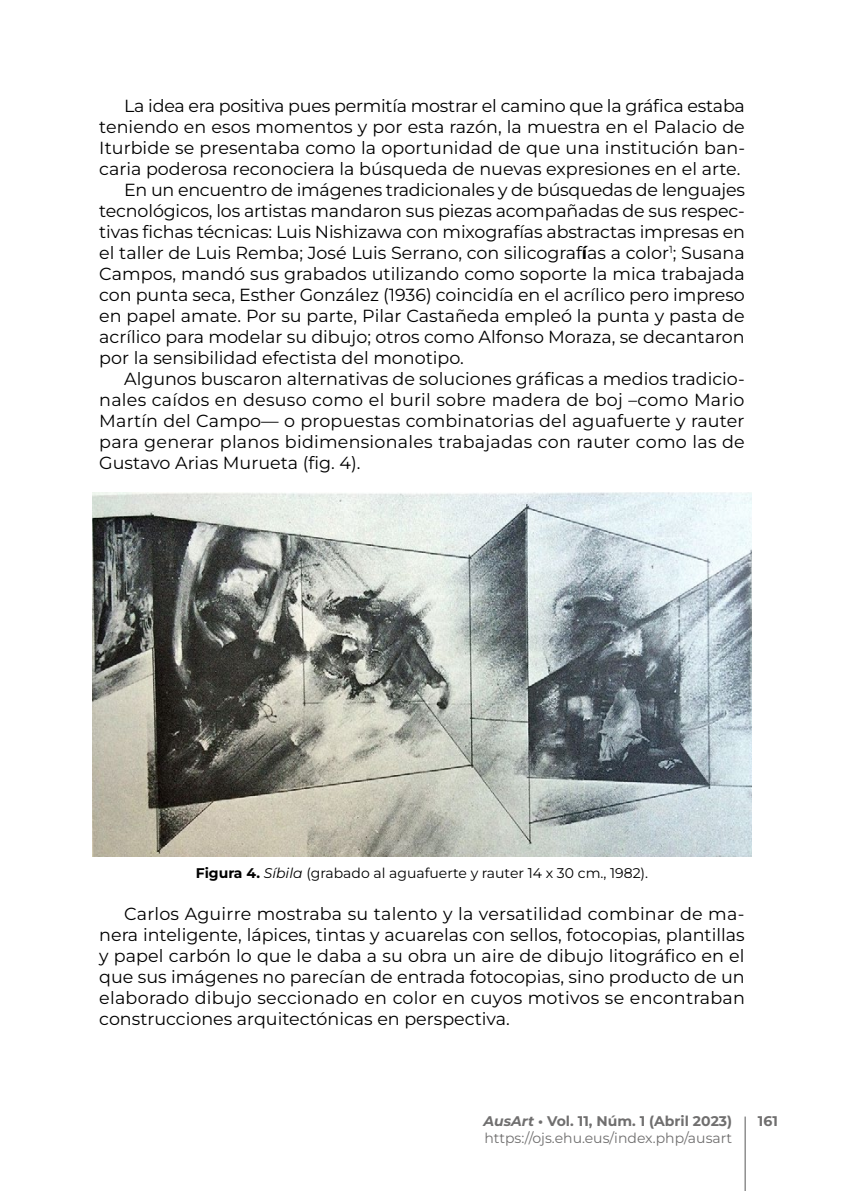
<style>
.page{position:relative;width:844px;height:1191px;background:#fff}
.page>*{position:absolute;margin:0;border:0;box-sizing:border-box;transform-origin:0 0}
.t1{font:17.5px/21px "Montserrat";color:#000;text-align:justify}
.t2{font:14px "Montserrat";color:#000}
.t3{font:14px "Montserrat";color:#706f6f}
.t4{font:700 14px "Montserrat";color:#706f6f}
.s1{font-weight:700}
.s2{font-style:italic}
</style>
<div class="page">
<hr style="left:744px;top:1116px;width:1px;height:75px;background:#575756">
<img style="left:93px;top:492px;width:658px;height:364px">
<p class="t1" style="left:124px;top:94px;width:622px">La idea era positiva pues permitía mostrar el camino que la gráfica estaba</p>
<p class="t1" style="left:99px;top:115px;width:647px">teniendo en esos momentos y por esta razón, la muestra en el Palacio de</p>
<p class="t1" style="left:99px;top:136px;width:647px">Iturbide se presentaba como la oportunidad de que una institución ban-</p>
<p class="t1" style="left:99px;top:157px;width:642px">caria poderosa reconociera la búsqueda de nuevas expresiones en el arte.</p>
<p class="t1" style="left:124px;top:178px;width:622px">En un encuentro de imágenes tradicionales y de búsquedas de lenguajes</p>
<p class="t1" style="left:99px;top:199px;width:646px">tecnológicos, los artistas mandaron sus piezas acompañadas de sus respec-</p>
<p class="t1" style="left:99px;top:220px;width:647px">tivas fichas técnicas: Luis Nishizawa con mixografías abstractas impresas en</p>
<p class="t1" style="left:99px;top:241px;width:646px">el taller de Luis Remba; José Luis Serrano, con silicograf<span class="s1">í</span>as a color<sup>1</sup>; Susana</p>
<p class="t1" style="left:99px;top:262px;width:647px">Campos, mandó sus grabados utilizando como soporte la mica trabajada</p>
<p class="t1" style="left:99px;top:283px;width:647px">con punta seca, Esther González (1936) coincidía en el acrílico pero impreso</p>
<p class="t1" style="left:99px;top:304px;width:646px">en papel amate. Por su parte, Pilar Castañeda empleó la punta y pasta de</p>
<p class="t1" style="left:99px;top:325px;width:646px">acrílico para modelar su dibujo; otros como Alfonso Moraza, se decantaron</p>
<p class="t1" style="left:99px;top:346px;width:366px">por la sensibilidad efectista del monotipo.</p>
<p class="t1" style="left:124px;top:367px;width:622px">Algunos buscaron alternativas de soluciones gráficas a medios tradicio-</p>
<p class="t1" style="left:99px;top:388px;width:646px">nales caídos en desuso como el buril sobre madera de boj –como Mario</p>
<p class="t1" style="left:99px;top:409px;width:646px">Martín del Campo— o propuestas combinatorias del aguafuerte y rauter</p>
<p class="t1" style="left:99px;top:430px;width:646px">para generar planos bidimensionales trabajadas con rauter como las de</p>
<p class="t1" style="left:99px;top:451px;width:263px">Gustavo Arias Murueta (fig. 4).</p>
<p class="t2" style="left:196px;top:863px;width:454px"><span class="s1">Figura 4.</span> <span class="s2">Síbila</span> (grabado al aguafuerte y rauter 14 x 30 cm., 1982).</p>
<p class="t1" style="left:99px;top:902px;width:647px;text-indent:25px">Carlos Aguirre mostraba su talento y la versatilidad combinar de ma&shy;nera inteligente, lápices, tintas y acuarelas con sellos, fotocopias, plantillas y papel carbón lo que le daba a su obra un aire de dibujo litográfico en el que sus imágenes no parecían de entrada fotocopias, sino producto de un elaborado dibujo seccionado en color en cuyos motivos se encontraban construcciones arquitectónicas en perspectiva.</p>
<p class="t4" style="left:483px;top:1112px;width:250px"><span class="s2">AusArt</span> • Vol. 11, Núm. 1 (Abril 2023)</p>
<p class="t4" style="left:757px;top:1112px;width:21px">161</p>
<p class="t3" style="left:484px;top:1128px;width:249px">https://ojs.ehu.eus/index.php/ausart</p>
</div>
